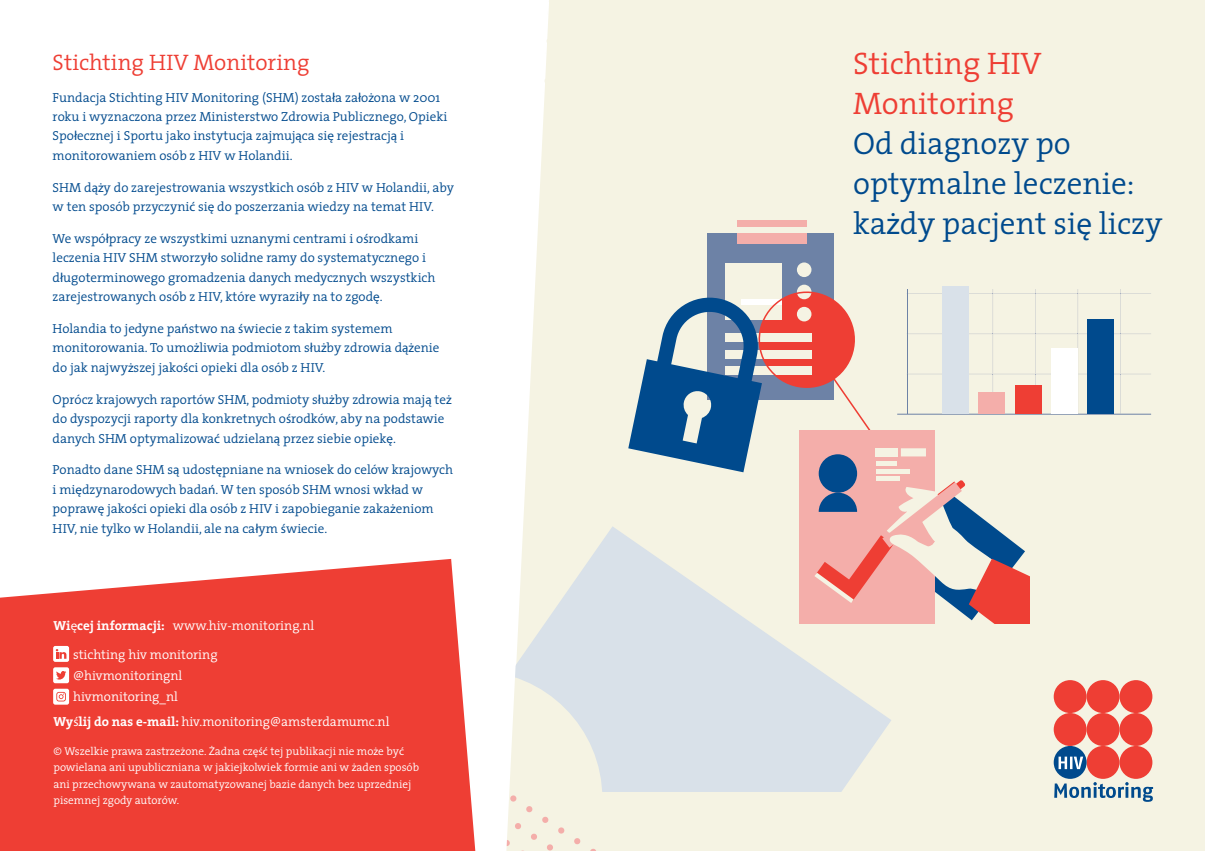
<style>
.page{position:relative;width:1205px;height:851px;background:#fff}
.page>*{position:absolute;margin:0;border:0;box-sizing:border-box;transform-origin:0 0}
.t1{font:300 31.25px/40px "The Serif";color:#004a8d}
.t2{font:300 31.25px/40px "The Serif";color:#ee3e34}
.t3{font:300 22.5px "The Serif";color:#ee3e34}
.t4{font:300 13.12px/19.4px "The Serif";color:#004a8d}
.t5{font:300 13.12px/28.8px "The Serif";color:#fff}
.t6{font:300 11.25px/16.2px "The Serif";color:#fff}
.s1{font-family:"Myriad Pro";font-weight:400}
.s2{font-weight:700}
</style>
<div class="page">
<div style="left:0;top:0;width:1205px;height:850px;background:#f5f3e3"></div>
<svg style="left:550px;top:526px;width:341px;height:265px;fill:#d9e1e9"></svg>
<svg style="left:550px;top:670px;width:52px;height:175px"></svg>
<svg style="left:574px;top:837px;width:7px;height:7px"></svg>
<svg style="left:558px;top:826px;width:7px;height:7px"></svg>
<svg style="left:550px;top:843px;width:3px;height:7px"></svg>
<div style="left:0;top:0;width:550px;height:850px;background:#fff"></div>
<svg style="left:0;top:559px;width:492px;height:291px;background:#f0554c"></svg>
<div style="left:53px;top:667px;width:16px;height:16px;background:#fff;border-radius:2px"></div>
<svg style="left:56px;top:671px;width:10px;height:8px"></svg>
<svg style="left:53px;top:645px;width:16px;height:16px"></svg>
<svg style="left:56px;top:649px;width:10px;height:9px"></svg>
<div style="left:53px;top:688px;width:16px;height:16px;background:#fff;border-radius:2px"></div>
<svg style="left:56px;top:691px;width:10px;height:10px"></svg>
<hr style="left:907px;top:289px;width:1px;height:124px;background:#6d82a6">
<hr style="left:992px;top:374px;width:1px;height:39px;background:#c6c9cd">
<hr style="left:992px;top:334px;width:1px;height:39px;background:#c6c9cd">
<hr style="left:992px;top:294px;width:1px;height:39px;background:#c6c9cd">
<hr style="left:1035px;top:374px;width:1px;height:39px;background:#c6c9cd">
<hr style="left:1035px;top:334px;width:1px;height:39px;background:#c6c9cd">
<hr style="left:1035px;top:294px;width:1px;height:39px;background:#c6c9cd">
<hr style="left:1077px;top:374px;width:1px;height:39px;background:#c6c9cd">
<hr style="left:1077px;top:334px;width:1px;height:39px;background:#c6c9cd">
<hr style="left:1077px;top:294px;width:1px;height:39px;background:#c6c9cd">
<hr style="left:1120px;top:374px;width:1px;height:39px;background:#c6c9cd">
<hr style="left:1120px;top:334px;width:1px;height:39px;background:#c6c9cd">
<hr style="left:1120px;top:294px;width:1px;height:39px;background:#c6c9cd">
<hr style="left:897px;top:414px;width:254px;height:1px;background:#6d82a6">
<hr style="left:1120px;top:373px;width:31px;height:1px;background:#c6c9cd">
<hr style="left:1078px;top:373px;width:42px;height:1px;background:#c6c9cd">
<hr style="left:1035px;top:373px;width:42px;height:1px;background:#c6c9cd">
<hr style="left:993px;top:373px;width:42px;height:1px;background:#c6c9cd">
<hr style="left:950px;top:373px;width:33px;height:1px;background:#c6c9cd">
<hr style="left:908px;top:373px;width:42px;height:1px;background:#c6c9cd">
<hr style="left:1120px;top:333px;width:31px;height:1px;background:#c6c9cd">
<hr style="left:1078px;top:333px;width:42px;height:1px;background:#c6c9cd">
<hr style="left:1035px;top:333px;width:42px;height:1px;background:#c6c9cd">
<hr style="left:993px;top:333px;width:42px;height:1px;background:#c6c9cd">
<hr style="left:908px;top:333px;width:84px;height:1px;background:#c6c9cd">
<hr style="left:1120px;top:293px;width:31px;height:1px;background:#c6c9cd">
<hr style="left:1078px;top:293px;width:42px;height:1px;background:#c6c9cd">
<hr style="left:1035px;top:293px;width:42px;height:1px;background:#c6c9cd">
<hr style="left:993px;top:293px;width:42px;height:1px;background:#c6c9cd">
<hr style="left:908px;top:293px;width:84px;height:1px;background:#c6c9cd">
<div style="left:943px;top:286px;width:26px;height:127px;background:#d9e1e9"></div>
<div style="left:979px;top:392px;width:26px;height:21px;background:#f4aeaa"></div>
<div style="left:1015px;top:384px;width:26px;height:29px;background:#ee3e34"></div>
<div style="left:1051px;top:348px;width:26px;height:65px;background:#fff"></div>
<div style="left:1087px;top:319px;width:26px;height:94px;background:#004a8d"></div>
<div style="left:706px;top:233px;width:127px;height:167px;background:#6d82a6"></div>
<div style="left:725px;top:263px;width:57px;height:57px;background:#f5f3e3"></div>
<div style="left:797px;top:262px;width:14px;height:15px;background:#f5f3e3;border-radius:50%"></div>
<div style="left:741px;top:298px;width:41px;height:6px;background:#fff"></div>
<div style="left:737px;top:233px;width:70px;height:11px;background:#f4aeaa"></div>
<div style="left:737px;top:220px;width:70px;height:7px;background:#f4aeaa"></div>
<svg style="left:753px;top:283px;width:118px;height:147px"></svg>
<svg style="left:628px;top:301px;width:143px;height:171px"></svg>
<div style="left:799px;top:430px;width:136px;height:193px;background:#f4aeaa"></div>
<div style="left:876px;top:448px;width:22px;height:8px;background:#f5f3e3"></div>
<div style="left:901px;top:448px;width:25px;height:8px;background:#f5f3e3"></div>
<hr style="left:876px;top:461px;width:20px;height:4px;background:#f5f3e3">
<div style="left:876px;top:476px;width:23px;height:5px;background:#f5f3e3"></div>
<div style="left:876px;top:468px;width:34px;height:5px;background:#f5f3e3"></div>
<div style="left:819px;top:454px;width:38px;height:38px;background:#004a8d;border-radius:50%"></div>
<svg style="left:814px;top:480px;width:215px;height:143px"></svg>
<svg style="left:1054px;top:782px;width:99px;height:19px"></svg>
<div style="left:1119px;top:745px;width:33px;height:33px;background:#ee3e34;border-radius:50%"></div>
<div style="left:1086px;top:745px;width:33px;height:33px;background:#ee3e34;border-radius:50%"></div>
<div style="left:1086px;top:713px;width:33px;height:32px;background:#ee3e34;border-radius:50%"></div>
<div style="left:1086px;top:680px;width:33px;height:33px;background:#ee3e34;border-radius:50%"></div>
<div style="left:1053px;top:745px;width:33px;height:33px;background:#004a8d;border-radius:50%"></div>
<div style="left:1053px;top:713px;width:33px;height:32px;background:#ee3e34;border-radius:50%"></div>
<div style="left:1053px;top:680px;width:33px;height:33px;background:#ee3e34;border-radius:50%"></div>
<div style="left:1119px;top:713px;width:33px;height:32px;background:#ee3e34;border-radius:50%"></div>
<div style="left:1119px;top:680px;width:33px;height:33px;background:#ee3e34;border-radius:50%"></div>
<svg style="left:1058px;top:756px;width:25px;height:13px"></svg>
<h2 class="t3" style="left:53px;top:43px;width:258px">Stichting HIV Monitoring</h2>
<p class="t4" style="left:53px;top:87px;width:396px">Fundacja Stichting HIV Monitoring (SHM) zosta<span class="s1">ł</span>a za<span class="s1">ł</span>o<span class="s1">ż</span>ona w 2001 roku i wyznaczona przez Ministerstwo Zdrowia Publicznego, Opieki Spo<span class="s1">ł</span>ecznej i Sportu jako instytucja zajmuj<span class="s1">ą</span>ca si<span class="s1">ę</span> rejestracj<span class="s1">ą</span> i monitorowaniem osób z HIV w Holandii.</p>
<p class="t4" style="left:53px;top:177px;width:403px">SHM d<span class="s1">ąż</span>y do zarejestrowania wszystkich osób z HIV w Holandii, aby w ten sposób przyczyni<span class="s1">ć</span> si<span class="s1">ę</span> do poszerzania wiedzy na temat HIV.</p>
<p class="t4" style="left:53px;top:228px;width:384px">We wspó<span class="s1">ł</span>pracy ze wszystkimi uznanymi centrami i o<span class="s1">ś</span>rodkami leczenia HIV SHM stworzy<span class="s1">ł</span>o solidne ramy do systematycznego i d<span class="s1">ł</span>ugoterminowego gromadzenia danych medycznych wszystkich zarejestrowanych osób z HIV, które wyrazi<span class="s1">ł</span>y na to zgod<span class="s1">ę</span>.</p>
<p class="t4" style="left:53px;top:318px;width:388px">Holandia to jedyne pa<span class="s1">ń</span>stwo na <span class="s1">ś</span>wiecie z takim systemem monitorowania. To umo<span class="s1">ż</span>liwia podmiotom s<span class="s1">ł</span>u<span class="s1">ż</span>by zdrowia d<span class="s1">ąż</span>enie do jak najwy<span class="s1">ż</span>szej jako<span class="s1">ś</span>ci opieki dla osób z HIV.</p>
<p class="t4" style="left:53px;top:389px;width:400px">Oprócz krajowych raportów SHM, podmioty s<span class="s1">ł</span>u<span class="s1">ż</span>by zdrowia maj<span class="s1">ą</span> te<span class="s1">ż </span>do dyspozycji raporty dla konkretnych o<span class="s1">ś</span>rodków, aby na podstawie danych SHM optymalizowa<span class="s1">ć</span> udzielan<span class="s1">ą</span> przez siebie opiek<span class="s1">ę</span>.</p>
<p class="t4" style="left:53px;top:460px;width:402px">Ponadto dane SHM s<span class="s1">ą</span> udost<span class="s1">ę</span>pniane na wniosek do celów krajowych i mi<span class="s1">ę</span>dzynarodowych bada<span class="s1">ń</span>. W ten sposób SHM wnosi wk<span class="s1">ł</span>ad w popraw<span class="s1">ę</span> jako<span class="s1">ś</span>ci opieki dla osób z HIV i zapobieganie zaka<span class="s1">ż</span>eniom HIV, nie tylko w Holandii, ale na ca<span class="s1">ł</span>ym <span class="s1">ś</span>wiecie.</p>
<p class="t5" style="left:73px;top:610px;width:243px;text-indent:-20px"><span class="s2">Wi</span><span class="s1">ę</span><span class="s2">cej informacji:</span> www.hiv-monitoring.nl stichting hiv monitoring</p>
<p class="t5" style="left:73px;top:664px;width:111px;line-height:21.2px">@hivmonitoringnl hivmonitoring_nl</p>
<p class="t5" style="left:53px;top:706px;width:337px"><span class="s2">Wy</span><span class="s1">ś</span><span class="s2">lij do nas e-mail:</span> hiv.monitoring@amsterdamumc.nl</p>
<p class="t6" style="left:53px;top:742px;width:367px">© Wszelkie prawa zastrze<span class="s1">ż</span>one. <span class="s1">Ż</span>adna cz<span class="s1">ęść</span> tej publikacji nie mo<span class="s1">ż</span>e by<span class="s1">ć </span>powielana ani upubliczniana w jakiejkolwiek formie ani w <span class="s1">ż</span>aden sposób ani przechowywana w zautomatyzowanej bazie danych bez uprzedniej pisemnej zgody autorów.</p>
<h1 class="t2" style="left:853px;top:42px;width:190px">Stichting HIV<br>Monitoring</h1>
<h1 class="t1" style="left:853px;top:122px;width:311px">Od diagnozy po optymalne leczenie: ka<span class="s1">ż</span>dy pacjent si<span class="s1">ę</span> liczy</h1>
</div>
